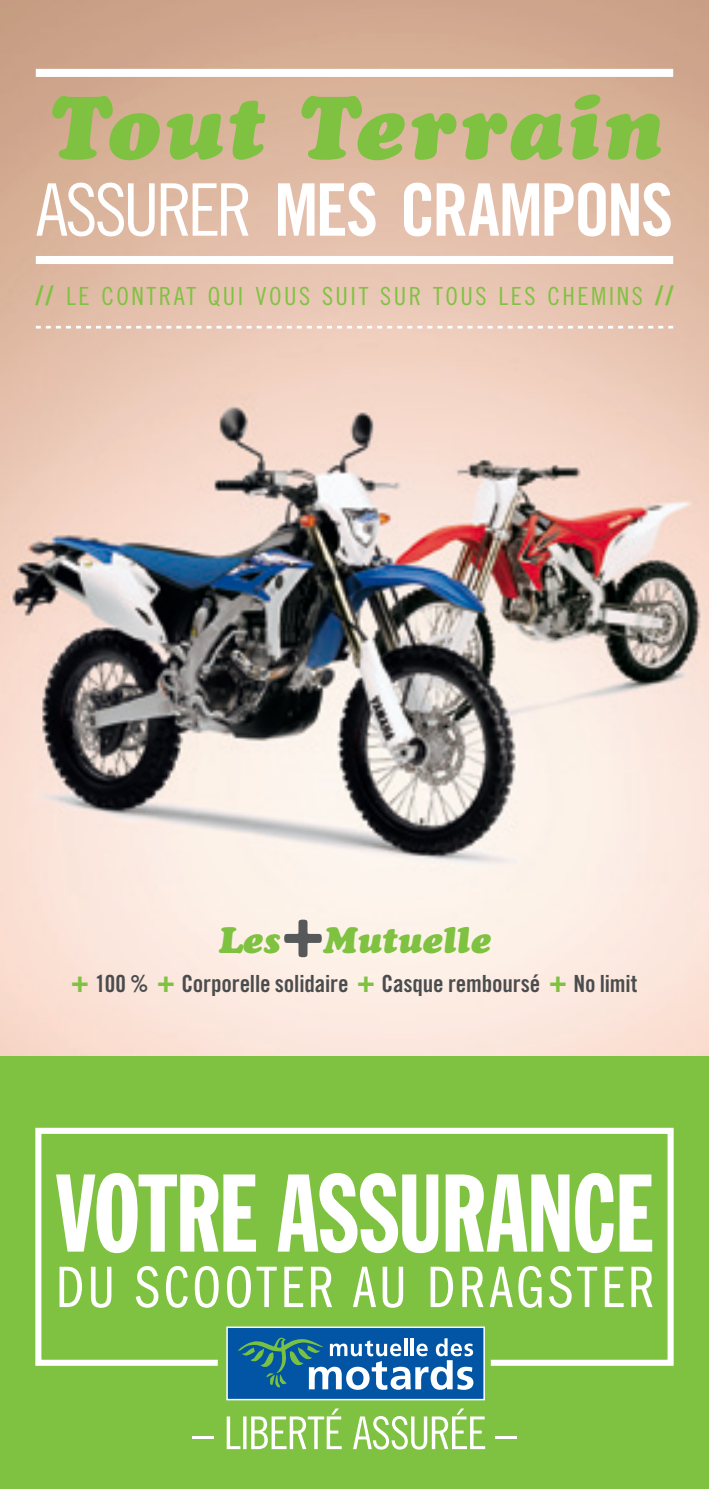
<style>
.page{position:relative;width:709px;height:1489px;background:#fff}
.page>*{position:absolute;margin:0;border:0;box-sizing:border-box;transform-origin:0 0}
.t1{font:108.25px "Franklin Gothic Extra Cond";letter-spacing:-.005em;color:#fff}
.t2{font:italic 900 88.75px "Cooper";letter-spacing:.035em;color:#7fc241}
.t3{font:italic 900 77.75px "Cooper";color:#57585a}
.t4{font:72.5px "Trade Gothic Bold Cond Twenty";letter-spacing:-.03em;color:#fff}
.t5{font:60.5px "Franklin Gothic Book Cmpr";letter-spacing:.065em;color:#fff}
.t6{font:italic 900 36.5px "Cooper";color:#7fc241}
.t7{font:25px "Trade Gothic Cond Eighteen";letter-spacing:.1em;color:#7fc241}
.t8{font:23.5px "Trade Gothic Bold Cond Twenty";letter-spacing:-.01em;color:#4b4c4d}
.s1{font-family:"Trade Gothic Cond Eighteen"}
.s2{font-family:"Trade Gothic Bold Cond Twenty";font-size:26.75px}
.s3{font-family:"Trade Gothic";font-weight:700;font-size:28.25px;color:#7fc241}
</style>
<div class="page">
<img style="left:0;top:0;width:709px;height:1056px">
<div style="left:0;top:1056px;width:709px;height:432px;background:#7fc241"></div>
<svg style="left:36px;top:326px;width:637px;height:2px"></svg>
<div style="left:36px;top:256px;width:637px;height:8px;background:#fff"></div>
<div style="left:36px;top:69px;width:637px;height:8px;background:#fff"></div>
<svg style="left:35px;top:1127px;width:639px;height:239px"></svg>
<div style="left:226px;top:1326px;width:259px;height:74px;background:#0155a4;border:2px solid #fff"></div>
<svg style="left:238px;top:1337px;width:235px;height:52px"></svg>
<svg style="left:227px;top:1408px;width:258px;height:41px"></svg>
<hr style="left:192px;top:1436px;width:22px;height:2px;background:#fff">
<hr style="left:494px;top:1436px;width:22px;height:2px;background:#fff">
<h2 class="t2" style="left:48px;top:73px;width:614px">Tout Terrain</h2>
<h3 class="t4" style="left:36px;top:166px;width:639px"><span class="s1">ASSURER</span> mes crampons</h3>
<p class="t7" style="left:36px;top:282px;width:639px"><span class="s2">//</span> LE CONTRAT QUI VOUS SUIT SUR TOUS LES CHEMINS <span class="s2">//</span></p>
<h3 class="t3" style="left:278px;top:882px;width:47px">+</h3>
<h3 class="t6" style="left:218px;top:917px;width:274px">Les Mutuelle</h3>
<p class="t8" style="left:72px;top:969px;width:567px"><span class="s3">+</span> 100 % <span class="s3">+</span> Corporelle solidaire <span class="s3">+</span> Casque remboursé <span class="s3">+</span> No limit</p>
<h1 class="t1" style="left:56px;top:1155px;width:599px">VOTRE ASSURANCE</h1>
<h3 class="t5" style="left:56px;top:1253px;width:599px">DU SCOOTER AU DRAGSTER</h3>
</div>
